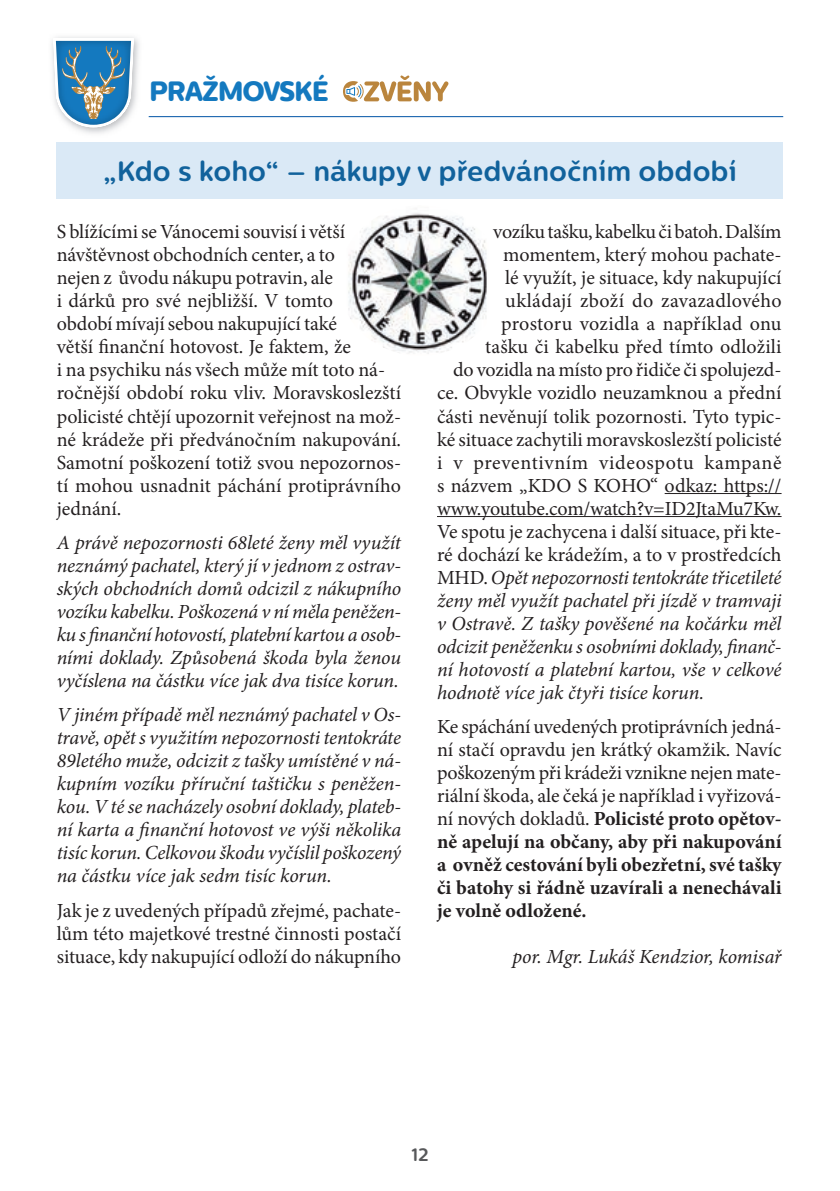
<style>
.page{position:relative;width:840px;height:1191px;background:#fff}
.page>*{position:absolute;margin:0;border:0;box-sizing:border-box;transform-origin:0 0}
.t1{font:700 28px "Centrale Sans Rounded";color:#11629c}
.t2{font:800 28px "Centrale Sans Rounded";letter-spacing:-.05em;color:#1479bf;scale:.96 1}
.t3{font:20px/23px "Minion Pro";letter-spacing:-.005em;color:#231f20;text-align:justify}
.t4{font:italic 20px/23px "Minion Pro";letter-spacing:-.01em;color:#231f20;text-align:justify}
.t5{font:20px "Minion Pro";letter-spacing:.03em;color:#231f20}
.t6{font:20px "Minion Pro";letter-spacing:.015em;color:#231f20}
.t7{font:700 18px "Centrale Sans Rounded";color:#57585a}
.s1{font-style:normal}
.s2{font-weight:700}
</style>
<div class="page">
<svg style="left:343px;top:75px;width:105px;height:27px"></svg>
<img style="left:51px;top:37px;width:88px;height:70px">
<svg style="left:53px;top:37px;width:81px;height:110px"></svg>
<hr style="left:149px;top:116px;width:633px;height:1px;background:#0154a6">
<div style="left:57px;top:142px;width:725px;height:56px;background:#dae9f6"></div>
<hr style="left:664px;top:493px;width:117px;height:1px;background:#231f20">
<hr style="left:437px;top:516px;width:344px;height:1px;background:#231f20">
<img style="left:348px;top:213px;width:139px;height:141px">
<h1 class="t2" style="left:149px;top:74px;width:189px">PRAŽMOVSKÉ</h1>
<h1 class="t1" style="left:103px;top:154px;width:635px">„Kdo s koho“ – nákupy v předvánočním období</h1>
<p class="t3" style="left:57px;top:221px;width:346px;text-align:left">S blížícími se Vánocemi souvisí i větší návštěvnost obchodních center, a to<br>nejen z ůvodu nákupu potravin, ale<br>i dárků pro své nejbližší. V tomto<br>období mívají sebou nakupující také<br>větší finanční hotovost. Je faktem, že<br>i na psychiku nás všech může mít toto ná&shy;ročnější období roku vliv. Moravskoslezští policisté chtějí upozornit veřejnost na mož&shy;né krádeže při předvánočním nakupování.<br>Samotní poškození totiž svou nepozornos&shy;tí mohou usnadnit páchání protiprávního jednání.</p>
<p class="t4" style="left:57px;top:531px;width:346px">A právě nepozornosti 68leté ženy měl využít neznámý pachatel, který jí v jednom z ostrav&shy;ských obchodních domů odcizil z nákupního vozíku kabelku. Poškozená v ní měla peněžen&shy;ku s nanční hotovostí, platební kartou a osob&shy;ními doklady. Způsobená škoda byla ženou vyčíslena na částku více jak dva tisíce korun.</p>
<p class="t4" style="left:57px;top:703px;width:346px">V jiném případě měl neznámý pachatel v Os&shy;travě, opět s využitím nepozornosti tentokráte 89letého muže, odcizit z tašky umístěné v ná&shy;kupním vozíku příruční taštičku s peněžen&shy;kou. V té se nacházely osobní doklady, plateb&shy;ní karta a nanční hotovost ve výši několika tisíc korun. Celkovou škodu vyčíslil poškozený na částku více jak sedm tisíc korun.</p>
<p class="t3" style="left:57px;top:899px;width:346px">Jak je z uvedených případů zřejmé, pachate&shy;lům této majetkové trestné činnosti postačí situace, kdy nakupující odloží do nákupního</p>
<p class="t3" style="left:493px;top:221px;width:289px">vozíku tašku, kabelku či batoh. Dalším</p>
<p class="t3" style="left:503px;top:244px;width:279px">momentem, který mohou pachate-</p>
<p class="t3" style="left:505px;top:267px;width:277px">lé využít, je situace, kdy nakupující</p>
<p class="t6" style="left:505px;top:288px;width:277px">ukládají zboží do zavazadlového</p>
<p class="t3" style="left:501px;top:313px;width:282px">prostoru vozidla a například onu</p>
<p class="t3" style="left:485px;top:336px;width:297px">tašku či kabelku před tímto odložili</p>
<p class="t3" style="left:453px;top:359px;width:329px">do vozidla na místo pro řidiče či spolujezd-</p>
<p class="t3" style="left:437px;top:382px;width:346px">ce. Obvykle vozidlo neuzamknou a přední</p>
<p class="t3" style="left:437px;top:405px;width:346px">části nevěnují tolik pozornosti. Tyto typic-</p>
<p class="t3" style="left:437px;top:428px;width:346px">ké situace zachytili moravskoslezští policisté</p>
<p class="t5" style="left:437px;top:449px;width:346px">i v preventivním videospotu kampaně</p>
<p class="t3" style="left:437px;top:474px;width:346px">s názvem „KDO S KOHO“ odkaz: https://</p>
<p class="t3" style="left:437px;top:497px;width:346px">www.youtube.com/watch?v=ID2JtaMu7Kw.</p>
<p class="t3" style="left:437px;top:520px;width:346px">Ve spotu je zachycena i další situace, při kte-</p>
<p class="t3" style="left:437px;top:543px;width:346px">ré dochází ke krádežím, a to v prostředcích</p>
<p class="t4" style="left:437px;top:565px;width:346px"><span class="s1">MHD.</span> Opět nepozornosti tentokráte třicetileté</p>
<p class="t4" style="left:437px;top:588px;width:346px">ženy měl využít pachatel při jízdě v tramvaji</p>
<p class="t4" style="left:437px;top:611px;width:346px">v Ostravě. Z tašky pověšené na kočárku měl</p>
<p class="t4" style="left:437px;top:634px;width:346px">odcizit peněženku s osobními doklady, nanč-</p>
<p class="t4" style="left:437px;top:657px;width:346px">ní hotovostí a platební kartou, vše v celkové</p>
<p class="t4" style="left:437px;top:680px;width:268px">hodnotě více jak čtyři tisíce korun.</p>
<p class="t3" style="left:437px;top:715px;width:346px">Ke spáchání uvedených protiprávních jedná&shy;ní stačí opravdu jen krátký okamžik. Navíc poškozeným při krádeži vznikne nejen mate&shy;riální škoda, ale čeká je například i vyřizová&shy;ní nových dokladů. <span class="s2">Policisté proto opětov&shy;ně apelují na občany, aby při nakupování a ovněž cestování byli obezřetní, své tašky či batohy si řádně uzavírali a nenechávali je volně odložené.</span></p>
<p class="t4" style="left:512px;top:944px;width:270px">por. Mgr. Lukáš Kendzior, komisař</p>
<p class="t7" style="left:411px;top:1143px;width:19px">12</p>
</div>
